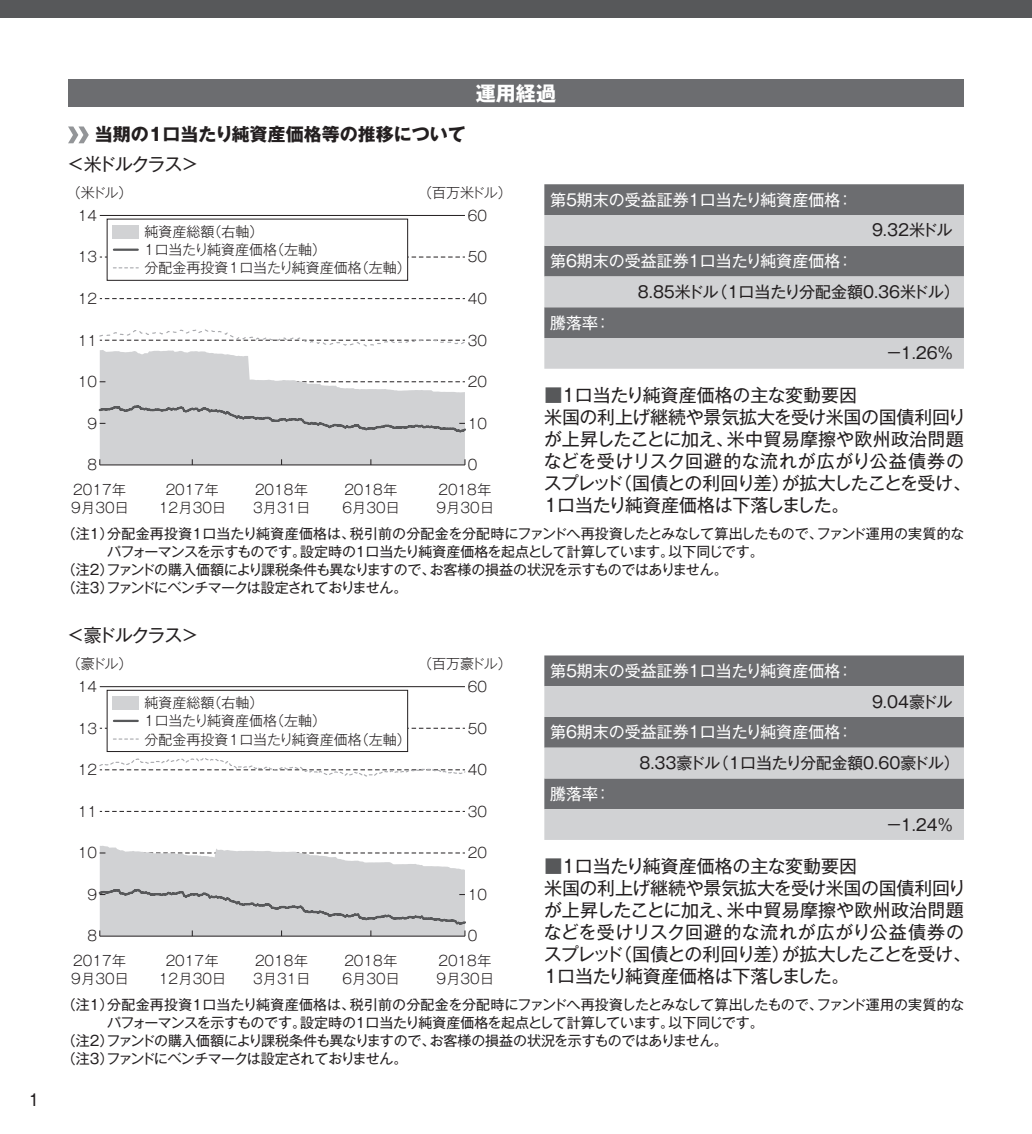
<style>
.page{position:relative;width:1032px;height:1134px;background:#fff}
.page>*{position:absolute;margin:0;border:0;box-sizing:border-box;transform-origin:0 0}
.t1{font:700 20px "Gothic MB101 Pr 5";color:#fff}
.t2{font:18px/22px "Gothic MB101 Pr 5";letter-spacing:-.015em;color:#231f20}
.t3{font:700 18px "Gothic MB101 Pr 5";color:#231f20}
.t4{font:16px "Gothic MB101 Pr 5";color:#fff}
.t5{font:16px "Gothic MB101 Pr 5";color:#231f20}
.t6{font:300 14px/17.8px "Gothic MB101 Pr 5";color:#231f20}
.t7{font:14px "Gothic MB101 Pr 5";letter-spacing:-.025em;color:#231f20}
.t8{font:14px "Gothic MB101 Pr 5";color:#231f20}
.t9{font:14px "Gothic MB101 Pr 5";letter-spacing:-.055em;color:#231f20}
.s1{color:#57585a}
</style>
<div class="page">
<div style="left:0;top:0;width:1032px;height:17px;background:#57585a"></div>
<div style="left:68px;top:79px;width:896px;height:28px;background:#6c6d70"></div>
<svg style="left:68px;top:126px;width:21px;height:17px"></svg>
<svg style="left:100px;top:298px;width:365px;height:1px"></svg>
<svg style="left:100px;top:257px;width:365px;height:1px"></svg>
<hr style="left:100px;top:215px;width:365px;height:1px;background:#231f20">
<svg style="left:98px;top:329px;width:368px;height:136px"></svg>
<div style="left:107px;top:219px;width:301px;height:61px;background:#fff"></div>
<div style="left:107px;top:219px;width:301px;height:62px;border:1px solid #231f20"></div>
<div style="left:113px;top:225px;width:26px;height:13px;background:#d1d2d4"></div>
<svg style="left:113px;top:267px;width:25px;height:1px"></svg>
<hr style="left:114px;top:249px;width:24px;height:2px;background:#57585a">
<div style="left:544px;top:184px;width:420px;height:31px;background:#6c6d70"></div>
<svg style="left:544px;top:215px;width:420px;height:154px;background:#a9aaac"></svg>
<svg style="left:100px;top:811px;width:365px;height:1px"></svg>
<svg style="left:100px;top:728px;width:365px;height:1px"></svg>
<hr style="left:100px;top:686px;width:365px;height:1px;background:#231f20">
<svg style="left:99px;top:758px;width:367px;height:19px"></svg>
<hr style="left:100px;top:936px;width:365px;height:1px;background:#231f20">
<svg style="left:98px;top:846px;width:368px;height:90px;background:#d1d2d4"></svg>
<div style="left:107px;top:690px;width:301px;height:61px;background:#fff"></div>
<div style="left:107px;top:690px;width:301px;height:62px;border:1px solid #231f20"></div>
<div style="left:113px;top:696px;width:26px;height:13px;background:#d1d2d4"></div>
<svg style="left:113px;top:738px;width:25px;height:2px"></svg>
<hr style="left:114px;top:720px;width:24px;height:2px;background:#57585a">
<div style="left:544px;top:655px;width:420px;height:31px;background:#6c6d70"></div>
<svg style="left:544px;top:686px;width:420px;height:154px;background:#a9aaac"></svg>
<p class="t5" style="left:29px;top:1087px;width:12px">1</p>
<p class="t3" style="left:95px;top:119px;width:372px">当期の1口当たり純資産価格等の推移について</p>
<p class="t2" style="left:67px;top:151px;width:133px">＜米ドルクラス＞</p>
<p class="t1" style="left:476px;top:76px;width:82px">運用経過</p>
<p class="t6" style="left:67px;top:182px;width:67px">（米ドル）</p>
<p class="t6" style="left:418px;top:182px;width:95px">（百万米ドル）</p>
<p class="t4" style="left:550px;top:186px;width:304px">第5期末の受益証券１口当たり純資産価格：</p>
<p class="t6" style="left:468px;top:205px;width:21px">60</p>
<p class="t6" style="left:78px;top:205px;width:21px">14</p>
<p class="t5" style="left:872px;top:217px;width:82px">9.32米ドル</p>
<p class="t6" style="left:145px;top:221px;width:268px">純資産総額（右軸）<br>1口当たり純資産価格（左軸）<br>分配金再投資1口当たり純資産価格（左軸）</p>
<p class="t6" style="left:78px;top:247px;width:21px">13</p>
<p class="t6" style="left:468px;top:247px;width:21px">50</p>
<p class="t4" style="left:550px;top:248px;width:304px">第6期末の受益証券１口当たり純資産価格：</p>
<p class="t5" style="left:638px;top:279px;width:323px">8.85米ドル（１口当たり分配金額0.36米ドル）</p>
<p class="t4" style="left:550px;top:309px;width:62px">騰落率：</p>
<p class="t5" style="left:886px;top:340px;width:68px">−1.26％</p>
<p class="t2" style="left:542px;top:382px;width:431px"><span class="s1">■</span>1口当たり純資産価格の主な変動要因<br>米国の利上げ継続や景気拡大を受け米国の国債利回りが上昇したことに加え、米中貿易摩擦や欧州政治問題などを受けリスク回避的な流れが広がり公益債券のスプレッド（国債との利回り差）が拡大したことを受け、<br>１口当たり純資産価格は下落しました。</p>
<p class="t8" style="left:62px;top:522px;width:904px">（注1）分配金再投資1口当たり純資産価格は、税引前の分配金を分配時にファンドへ再投資したとみなして算出したもので、ファンド運用の実質的な</p>
<p class="t7" style="left:107px;top:540px;width:658px">パフォーマンスを示すものです。設定時の1口当たり純資産価格を起点として計算しています。以下同じです。</p>
<p class="t7" style="left:62px;top:558px;width:667px">（注2）ファンドの購入価額により課税条件も異なりますので、お客様の損益の状況を示すものではありません。</p>
<p class="t9" style="left:62px;top:576px;width:347px">（注3）ファンドにベンチマークは設定されておりません。</p>
<p class="t6" style="left:78px;top:288px;width:21px">12</p>
<p class="t6" style="left:468px;top:288px;width:21px">40</p>
<p class="t6" style="left:468px;top:330px;width:21px">30</p>
<p class="t6" style="left:78px;top:330px;width:21px">11</p>
<p class="t6" style="left:78px;top:372px;width:21px">10</p>
<p class="t6" style="left:468px;top:372px;width:21px">20</p>
<p class="t6" style="left:468px;top:413px;width:21px">10</p>
<p class="t6" style="left:87px;top:413px;width:11px">9</p>
<p class="t6" style="left:87px;top:455px;width:11px">8</p>
<p class="t6" style="left:468px;top:455px;width:11px">0</p>
<p class="t6" style="left:71px;top:479px;width:59px">2017年<br>9月30日</p>
<p class="t6" style="left:253px;top:479px;width:59px">2018年<br>3月31日</p>
<p class="t6" style="left:159px;top:479px;width:69px;text-align:center">2017年<br>12月30日</p>
<p class="t6" style="left:342px;top:479px;width:59px">2018年<br>6月30日</p>
<p class="t6" style="left:436px;top:479px;width:59px">2018年<br>9月30日</p>
<p class="t2" style="left:67px;top:622px;width:133px">＜豪ドルクラス＞</p>
<p class="t6" style="left:67px;top:653px;width:67px">（豪ドル）</p>
<p class="t6" style="left:418px;top:653px;width:95px">（百万豪ドル）</p>
<p class="t6" style="left:145px;top:693px;width:268px">純資産総額（右軸）<br>1口当たり純資産価格（左軸）<br>分配金再投資1口当たり純資産価格（左軸）</p>
<p class="t6" style="left:468px;top:676px;width:21px">60</p>
<p class="t6" style="left:468px;top:718px;width:21px">50</p>
<p class="t6" style="left:78px;top:676px;width:21px">14</p>
<p class="t6" style="left:78px;top:718px;width:21px">13</p>
<p class="t6" style="left:78px;top:760px;width:21px">12</p>
<p class="t6" style="left:468px;top:760px;width:21px">40</p>
<p class="t6" style="left:78px;top:801px;width:21px">11</p>
<p class="t6" style="left:78px;top:843px;width:21px">10</p>
<p class="t6" style="left:87px;top:884px;width:11px">9</p>
<p class="t6" style="left:468px;top:801px;width:21px">30</p>
<p class="t6" style="left:468px;top:843px;width:21px">20</p>
<p class="t6" style="left:468px;top:884px;width:21px">10</p>
<p class="t6" style="left:87px;top:926px;width:11px">8</p>
<p class="t6" style="left:468px;top:926px;width:11px">0</p>
<p class="t6" style="left:71px;top:950px;width:59px">2017年<br>9月30日</p>
<p class="t6" style="left:253px;top:950px;width:59px">2018年<br>3月31日</p>
<p class="t6" style="left:159px;top:950px;width:69px;text-align:center">2017年<br>12月30日</p>
<p class="t6" style="left:342px;top:950px;width:59px">2018年<br>6月30日</p>
<p class="t6" style="left:436px;top:950px;width:59px">2018年<br>9月30日</p>
<p class="t4" style="left:550px;top:657px;width:304px">第5期末の受益証券１口当たり純資産価格：</p>
<p class="t5" style="left:872px;top:688px;width:82px">9.04豪ドル</p>
<p class="t4" style="left:550px;top:719px;width:304px">第6期末の受益証券１口当たり純資産価格：</p>
<p class="t5" style="left:639px;top:750px;width:321px">8.33豪ドル（１口当たり分配金額0.60豪ドル）</p>
<p class="t4" style="left:550px;top:780px;width:62px">騰落率：</p>
<p class="t5" style="left:886px;top:811px;width:68px">−1.24％</p>
<p class="t2" style="left:542px;top:853px;width:431px"><span class="s1">■</span>1口当たり純資産価格の主な変動要因<br>米国の利上げ継続や景気拡大を受け米国の国債利回りが上昇したことに加え、米中貿易摩擦や欧州政治問題などを受けリスク回避的な流れが広がり公益債券のスプレッド（国債との利回り差）が拡大したことを受け、<br>１口当たり純資産価格は下落しました。</p>
<p class="t8" style="left:62px;top:993px;width:904px">（注1）分配金再投資1口当たり純資産価格は、税引前の分配金を分配時にファンドへ再投資したとみなして算出したもので、ファンド運用の実質的な</p>
<p class="t7" style="left:107px;top:1011px;width:658px">パフォーマンスを示すものです。設定時の1口当たり純資産価格を起点として計算しています。以下同じです。</p>
<p class="t7" style="left:62px;top:1029px;width:667px">（注2）ファンドの購入価額により課税条件も異なりますので、お客様の損益の状況を示すものではありません。</p>
<p class="t9" style="left:62px;top:1047px;width:347px">（注3）ファンドにベンチマークは設定されておりません。</p>
</div>
